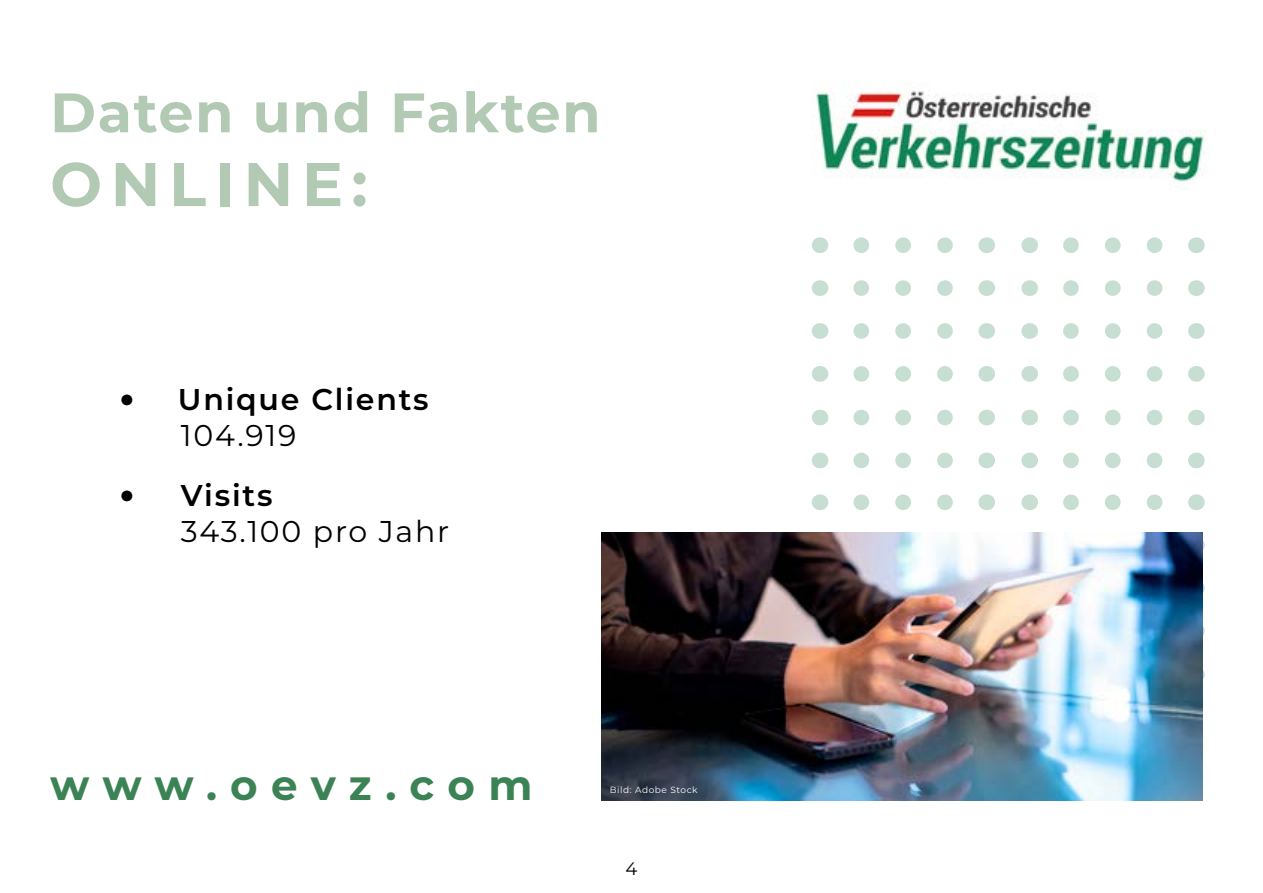
<style>
.page{position:relative;width:1263px;height:893px;background:#fff}
.page>*{position:absolute;margin:0;border:0;box-sizing:border-box;transform-origin:0 0}
.t1{font:700 61.5px "Montserrat";letter-spacing:.14em;color:#9fbca2}
.t2{font:700 55.5px "Montserrat";letter-spacing:.03em;color:#9fbca2}
.t3{font:700 42px "Montserrat";letter-spacing:.31em;color:#3b8254}
.t4{font:600 30px/36px "Montserrat";letter-spacing:.06em;color:#000}
.t5{font:30px/36px "Montserrat";letter-spacing:.06em;color:#000}
.t6{font:18px "Montserrat";color:#000}
.t7{font:9px "Montserrat";letter-spacing:.06em;color:#fff}
.s1{font-family:"Rotis Serif 65";font-weight:700}
.s2{font-weight:400}
.s3{font-weight:600}
</style>
<div class="page">
<img style="left:815px;top:85px;width:394px;height:103px">
<svg style="left:861px;top:323px;width:92px;height:16px"></svg>
<svg style="left:819px;top:323px;width:1px;height:16px"></svg>
<svg style="left:986px;top:323px;width:1px;height:16px"></svg>
<svg style="left:861px;top:366px;width:92px;height:16px"></svg>
<svg style="left:819px;top:366px;width:1px;height:16px"></svg>
<svg style="left:986px;top:366px;width:1px;height:16px"></svg>
<svg style="left:861px;top:410px;width:92px;height:15px"></svg>
<svg style="left:819px;top:410px;width:1px;height:15px"></svg>
<svg style="left:986px;top:410px;width:1px;height:15px"></svg>
<svg style="left:861px;top:453px;width:92px;height:15px"></svg>
<svg style="left:819px;top:453px;width:1px;height:15px"></svg>
<svg style="left:986px;top:453px;width:1px;height:15px"></svg>
<svg style="left:861px;top:237px;width:92px;height:16px"></svg>
<svg style="left:819px;top:237px;width:1px;height:16px"></svg>
<svg style="left:986px;top:237px;width:1px;height:16px"></svg>
<svg style="left:861px;top:280px;width:92px;height:16px"></svg>
<svg style="left:819px;top:280px;width:1px;height:16px"></svg>
<svg style="left:986px;top:280px;width:1px;height:16px"></svg>
<svg style="left:861px;top:494px;width:92px;height:16px"></svg>
<svg style="left:819px;top:494px;width:1px;height:16px"></svg>
<svg style="left:986px;top:494px;width:1px;height:16px"></svg>
<svg style="left:1071px;top:323px;width:92px;height:16px"></svg>
<svg style="left:1029px;top:323px;width:1px;height:16px"></svg>
<svg style="left:1196px;top:323px;width:1px;height:16px"></svg>
<svg style="left:1071px;top:366px;width:92px;height:16px"></svg>
<svg style="left:1029px;top:366px;width:1px;height:16px"></svg>
<svg style="left:1196px;top:366px;width:1px;height:16px"></svg>
<svg style="left:1071px;top:410px;width:92px;height:15px"></svg>
<svg style="left:1029px;top:410px;width:1px;height:15px"></svg>
<svg style="left:1196px;top:410px;width:1px;height:15px"></svg>
<svg style="left:1071px;top:453px;width:92px;height:15px"></svg>
<svg style="left:1029px;top:453px;width:1px;height:15px"></svg>
<svg style="left:1196px;top:453px;width:1px;height:15px"></svg>
<svg style="left:1071px;top:237px;width:92px;height:16px"></svg>
<svg style="left:1029px;top:237px;width:1px;height:16px"></svg>
<svg style="left:1196px;top:237px;width:1px;height:16px"></svg>
<svg style="left:1071px;top:280px;width:92px;height:16px"></svg>
<svg style="left:1029px;top:280px;width:1px;height:16px"></svg>
<svg style="left:1196px;top:280px;width:1px;height:16px"></svg>
<svg style="left:1071px;top:494px;width:92px;height:16px"></svg>
<svg style="left:1029px;top:494px;width:1px;height:16px"></svg>
<svg style="left:1196px;top:494px;width:1px;height:16px"></svg>
<img style="left:602px;top:533px;width:600px;height:268px">
<h2 class="t2" style="left:50px;top:73px;width:552px">Daten und Fakten</h2>
<h1 class="t1" style="left:50px;top:140px;width:319px">ONLINE:</h1>
<p class="t4" style="left:181px;top:380px;width:249px;text-indent:-62px"><span class="s1">•</span> Unique Clients<br><span class="s2">104.919</span></p>
<p class="t5" style="left:181px;top:477px;width:270px;text-indent:-62px"><span class="s1">•</span> <span class="s3">Visits<br></span>343.100 pro Jahr</p>
<h3 class="t3" style="left:50px;top:755px;width:484px">www.oevz.com</h3>
<p class="t7" style="left:610px;top:784px;width:89px">Bild: Adobe Stock</p>
<p class="t6" style="left:625px;top:857px;width:13px">4</p>
</div>
